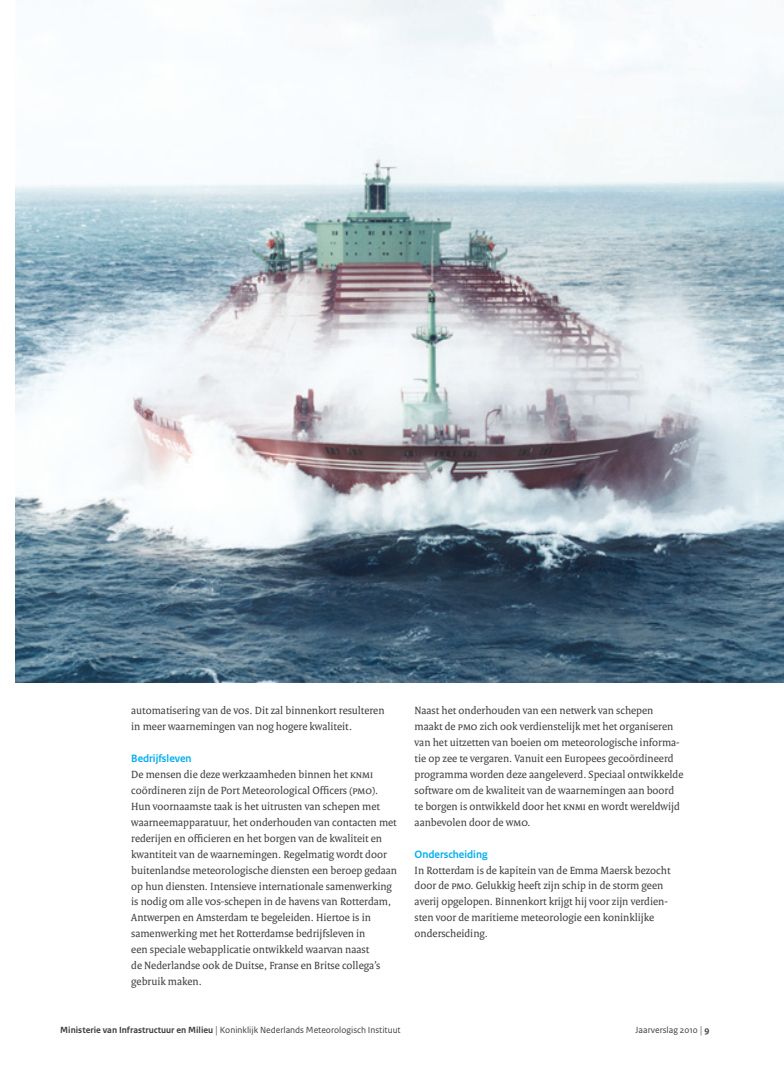
<style>
.page{position:relative;width:784px;height:1088px;background:#fff}
.page>*{position:absolute;margin:0;border:0;box-sizing:border-box;transform-origin:0 0}
.t1{font:11.25px/16px "Rijksoverheid Serif";color:#3e3e3f}
.t2{font:700 11.25px "Rijksoverheid Sans Heading";color:#00aeef}
.t3{font:9.38px "Rijksoverheid Sans Text";color:#3e3e3f}
.s1{font-weight:700}
.s2{font-family:"Rijksoverheid Serif"}
</style>
<div class="page">
<img style="left:15px;top:0;width:768px;height:682px">
<p class="t1" style="left:131px;top:702px;width:255px">automatisering van de VOS. Dit zal binnenkort resulteren in meer waarnemingen van nog hogere kwaliteit.</p>
<p class="t2" style="left:131px;top:752px;width:62px">Bedrijfsleven</p>
<p class="t1" style="left:131px;top:766px;width:267px">De mensen die deze werkzaamheden binnen het KNMI coördineren zijn de Port Meteorological Officers (PMO).<br>Hun voornaamste taak is het uitrusten van schepen met waarneemapparatuur, het onderhouden van contacten met rederijen en officieren en het borgen van de kwaliteit en kwantiteit van de waarnemingen. Regelmatig wordt door buitenlandse meteorologische diensten een beroep gedaan op hun diensten. Intensieve internationale samenwerking is nodig om alle VOS-schepen in de havens van Rotterdam, Antwerpen en Amsterdam te begeleiden. Hiertoe is in samenwerking met het Rotterdamse bedrijfsleven in<br>een speciale webapplicatie ontwikkeld waarvan naast<br>de Nederlandse ook de Duitse, Franse en Britse collega’s gebruik maken.</p>
<p class="t1" style="left:414px;top:702px;width:270px">Naast het onderhouden van een netwerk van schepen maakt de PMO zich ook verdienstelijk met het organiseren van het uitzetten van boeien om meteorologische informa&shy;tie op zee te vergaren. Vanuit een Europees gecoördineerd programma worden deze aangeleverd. Speciaal ontwikkelde software om de kwaliteit van de waarnemingen aan boord te borgen is ontwikkeld door het KNMI en wordt wereldwijd aanbevolen door de WMO.</p>
<p class="t2" style="left:414px;top:847px;width:74px">Onderscheiding</p>
<p class="t1" style="left:414px;top:862px;width:257px">In Rotterdam is de kapitein van de Emma Maersk bezocht door de PMO. Gelukkig heeft zijn schip in de storm geen averij opgelopen. Binnenkort krijgt hij voor zijn verdien&shy;sten voor de maritieme meteorologie een koninklijke onderscheiding.</p>
<p class="t3" style="left:60px;top:1025px;width:342px"><span class="s1">Ministerie van Infrastructuur en Milieu</span> <span class="s2">|</span> Koninklijk Nederlands Meteorologisch Instituut</p>
<p class="t3" style="left:635px;top:1025px;width:75px">Jaarverslag 2010 <span class="s2">|</span> <span class="s1">9</span></p>
</div>
